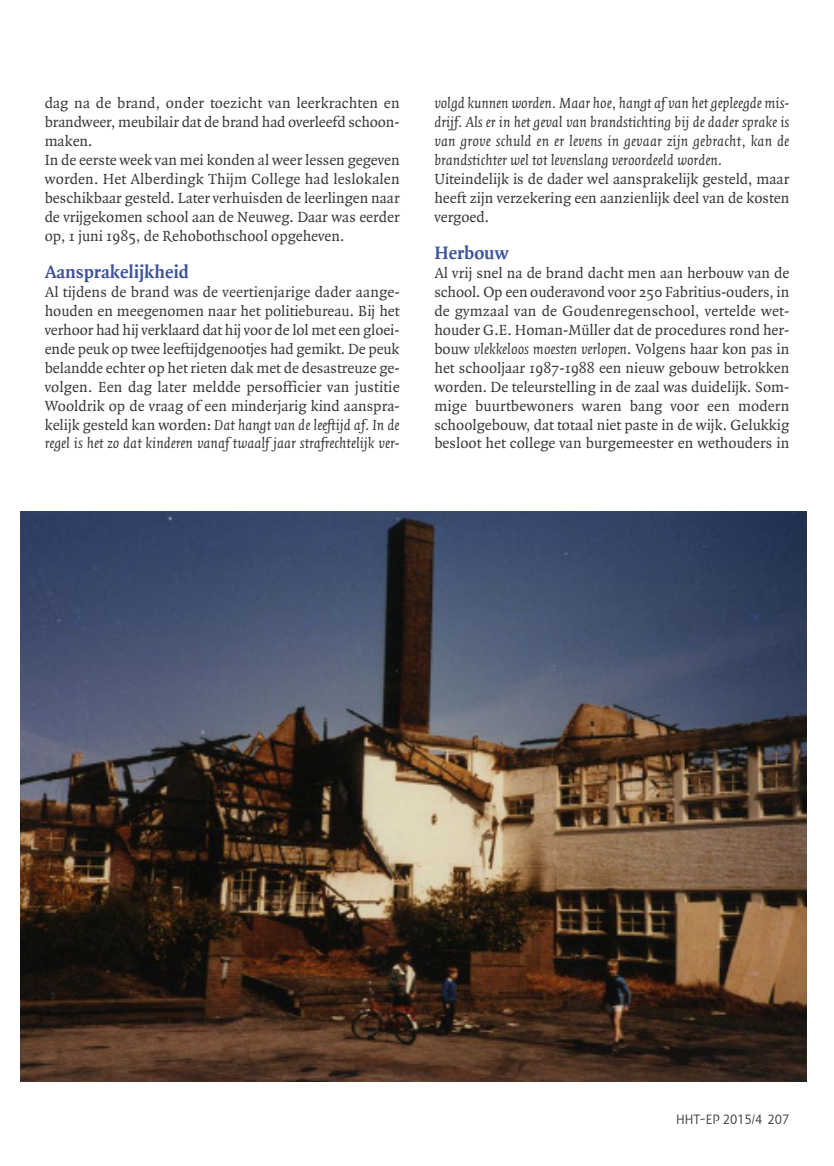
<style>
.page{position:relative;width:834px;height:1166px;background:#fff}
.page>*{position:absolute;margin:0;border:0;box-sizing:border-box;transform-origin:0 0}
.t1{font:700 19.25px "Quadraat";color:#3d529d}
.t2{font:15.75px/18.9px "Quadraat";color:#39383a;text-align:justify}
.t3{font:italic 15.75px/18.9px "Quadraat";color:#39383a;text-align:justify}
.t4{font:300 14px "Qheader";color:#39383a}
.s1{font-style:italic}
</style>
<div class="page">
<img style="left:20px;top:511px;width:786px;height:571px">
<p class="t2" style="left:45px;top:94px;width:356px;text-align:left">dag na de brand, onder toezicht van leerkrachten en brandweer, meubilair dat de brand had overleefd schoon&shy;maken.<br>In de eerste week van mei konden al weer lessen gegeven worden. Het Alberdingk Thijm College had leslokalen beschikbaar gesteld. Later verhuisden de leerlingen naar de vrijgekomen school aan de Neuweg. Daar was eerder op, 1 juni 1985, de Rehobothschool opgeheven.</p>
<p class="t1" style="left:45px;top:262px;width:146px">Aansprakelijkheid</p>
<p class="t2" style="left:45px;top:283px;width:356px">Al tijdens de brand was de veertienjarige dader aange&shy;houden en meegenomen naar het politiebureau. Bij het verhoor had hij verklaard dat hij voor de lol met een gloei&shy;ende peuk op twee leeftijdgenootjes had gemikt. De peuk belandde echter op het rieten dak met de desastreuze ge&shy;volgen. Een dag later meldde persofficier van justitie Wooldrik op de vraag of een minderjarig kind aanspra&shy;kelijk gesteld kan worden: <span class="s1">Dat hangt van de leeftijd af. In de regel is het zo dat kinderen vanaf twaalf jaar strafrechtelijk ver-</span></p>
<p class="t3" style="left:434px;top:94px;width:356px">volgd kunnen worden. Maar hoe, hangt af van het gepleegde mis&shy;drijf. Als er in het geval van brandstichting bij de dader sprake is van grove schuld en er levens in gevaar zijn gebracht, kan de brandstichter wel tot levenslang veroordeeld worden.</p>
<p class="t2" style="left:434px;top:170px;width:356px">Uiteindelijk is de dader wel aansprakelijk gesteld, maar heeft zijn verzekering een aanzienlijk deel van de kosten vergoed.</p>
<p class="t1" style="left:434px;top:243px;width:76px">Herbouw</p>
<p class="t2" style="left:434px;top:264px;width:356px">Al vrij snel na de brand dacht men aan herbouw van de school. Op een ouderavond voor 250 Fabritius-ouders, in de gymzaal van de Goudenregenschool, vertelde wet&shy;houder G.E. Homan-Müller dat de procedures rond her&shy;bouw <span class="s1">vlekkeloos moesten verlopen</span>. Volgens haar kon pas in het schooljaar 1987-1988 een nieuw gebouw betrokken worden. De teleurstelling in de zaal was duidelijk. Som&shy;mige buurtbewoners waren bang voor een modern schoolgebouw, dat totaal niet paste in de wijk. Gelukkig besloot het college van burgemeester en wethouders in</p>
<p class="t4" style="left:676px;top:1112px;width:115px">HHT-EP 2015/4 207</p>
</div>
